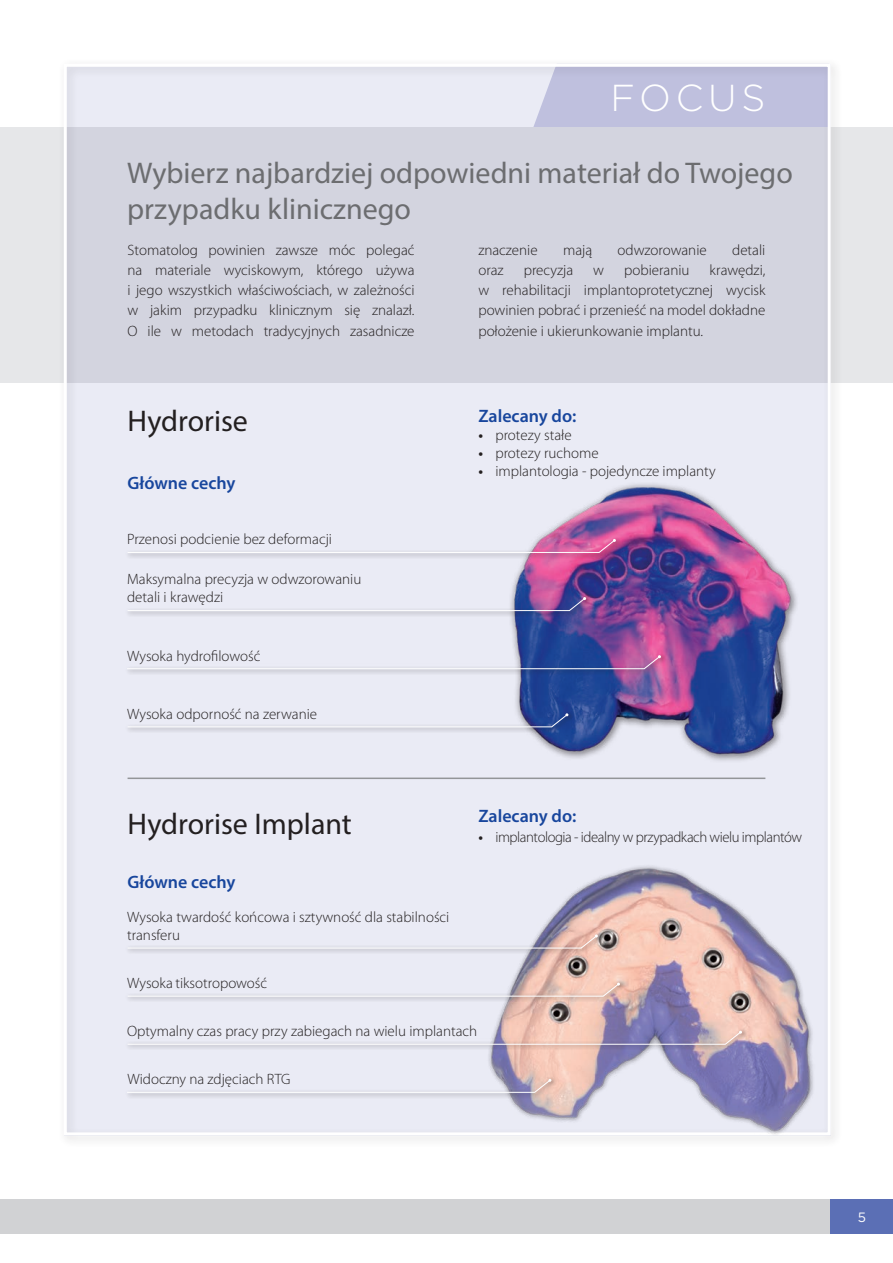
<style>
.page{position:relative;width:893px;height:1263px;background:#fff}
.page>*{position:absolute;margin:0;border:0;box-sizing:border-box;transform-origin:0 0}
.page_title{font:300 37.5px "Gotham";letter-spacing:.125em;color:#fff}
.h3_white{font:30px/36px "Myriad Pro";color:#6c6d70}
.page_title-2{font:30px "Myriad Pro";color:#231f20}
.unordered_list{font:600 18px "Myriad Pro";color:#18469d}
.text{font:300 15px/20.2px "Myriad Pro";color:#231f20;text-align:justify}
.text-2{font:300 15px "Myriad Pro";letter-spacing:-.03em;color:#231f20}
.t1{font:13.5px "Gotham";color:#fff}
.s1{font-weight:600}
</style>
<div class="page">
<div style="left:0;top:1199px;width:829px;height:34px;background:#d1d2d4"></div>
<div style="left:831px;top:1199px;width:62px;height:34px;background:#5b6fb5"></div>
<div style="left:0;top:128px;width:893px;height:255px;background:#e6e7e9"></div>
<div style="left:58px;top:58px;width:785px;height:1090px;background:#231f20;opacity:.2"></div>
<img style="left:480px;top:853px;width:344px;height:288px">
<img style="left:479px;top:464px;width:345px;height:309px">
<hr style="left:128px;top:777px;width:637px;height:2px;background:#939598">
<div style="left:125px;top:536px;width:497px;height:23px;background:#231f20;opacity:.75"></div>
<svg style="left:127px;top:539px;width:489px;height:14px;background:#e6d6e7"></svg>
<div style="left:125px;top:932px;width:479px;height:22px;background:#231f20;opacity:.75"></div>
<svg style="left:127px;top:934px;width:471px;height:15px;background:#e4e1e9"></svg>
<div style="left:125px;top:594px;width:467px;height:23px;background:#231f20;opacity:.75"></div>
<svg style="left:127px;top:597px;width:459px;height:14px;background:#d7d4e6"></svg>
<div style="left:125px;top:980px;width:501px;height:23px;background:#231f20;opacity:.75"></div>
<svg style="left:127px;top:982px;width:493px;height:15px;background:#e8e1e5"></svg>
<div style="left:124px;top:652px;width:543px;height:23px;background:#231f20;opacity:.75"></div>
<svg style="left:126px;top:655px;width:535px;height:14px;background:#c4c3dc"></svg>
<div style="left:125px;top:1028px;width:623px;height:23px;background:#231f20;opacity:.75"></div>
<svg style="left:127px;top:1031px;width:615px;height:14px;background:#d7cfdb"></svg>
<div style="left:125px;top:711px;width:449px;height:22px;background:#231f20;opacity:.75"></div>
<svg style="left:127px;top:713px;width:441px;height:15px;background:#d7dae9"></svg>
<div style="left:124px;top:1076px;width:433px;height:23px;background:#231f20;opacity:.75"></div>
<svg style="left:126px;top:1079px;width:425px;height:14px;background:#e3e3ed"></svg>
<p class="page_title" style="left:611px;top:74px;width:156px">FOCUS</p>
<p class="h3_white" style="left:127px;top:154px;width:667px">Wybierz najbardziej odpowiedni materiał do Twojego przypadku klinicznego</p>
<p class="text" style="left:128px;top:240px;width:289px">Stomatolog powinien zawsze móc polegać na materiale wyciskowym, którego używa i jego wszystkich właściwościach, w zależności w jakim przypadku klinicznym się znalazł.<br>O ile w metodach tradycyjnych zasadnicze</p>
<p class="text" style="left:478px;top:240px;width:61px">znaczenie</p>
<p class="text" style="left:563px;top:240px;width:31px">mają</p>
<p class="text" style="left:618px;top:240px;width:91px">odwzorowanie</p>
<p class="text" style="left:732px;top:240px;width:35px">detali</p>
<p class="text" style="left:478px;top:260px;width:289px;text-indent:231px">krawędzi, w rehabilitacji implantoprotetycznej wycisk powinien pobrać i przenieść na model dokładne położenie i ukierunkowanie implantu.</p>
<p class="text" style="left:478px;top:260px;width:27px">oraz</p>
<p class="text" style="left:524px;top:260px;width:51px">precyzja</p>
<p class="text" style="left:593px;top:260px;width:12px">w</p>
<p class="text" style="left:624px;top:260px;width:67px">pobieraniu</p>
<p class="page_title-2" style="left:128px;top:402px;width:122px">Hydrorise</p>
<p class="unordered_list" style="left:128px;top:471px;width:109px">Główne cechy</p>
<p class="text" style="left:127px;top:529px;width:206px">Przenosi podcienie bez deformacji</p>
<p class="text" style="left:127px;top:570px;width:236px;line-height:18px">Maksymalna precyzja w odwzorowaniu detali i krawędzi</p>
<p class="text" style="left:127px;top:646px;width:135px">Wysoka hydrofilowość</p>
<p class="text" style="left:127px;top:704px;width:192px">Wysoka odporność na zerwanie</p>
<p class="unordered_list" style="left:478px;top:404px;width:100px">Zalecany do:</p>
<p class="text" style="left:478px;top:425px;width:95px"><span class="s1">•</span> protezy stałe</p>
<p class="text" style="left:478px;top:443px;width:122px"><span class="s1">•</span> protezy ruchome</p>
<p class="text" style="left:478px;top:461px;width:239px"><span class="s1">•</span> implantologia - pojedyncze implanty</p>
<p class="page_title-2" style="left:128px;top:806px;width:226px">Hydrorise Implant</p>
<p class="unordered_list" style="left:128px;top:871px;width:109px">Główne cechy</p>
<p class="text" style="left:127px;top:908px;width:324px;line-height:18px">Wysoka twardość końcowa i sztywność dla stabilności transferu</p>
<p class="text" style="left:127px;top:973px;width:142px">Wysoka tiksotropowość</p>
<p class="unordered_list" style="left:478px;top:804px;width:100px">Zalecany do:</p>
<p class="text-2" style="left:478px;top:829px;width:325px"><span class="s1">•</span> implantologia - idealny w przypadkach wielu implantów</p>
<p class="text" style="left:127px;top:1021px;width:352px">Optymalny czas pracy przy zabiegach na wielu implantach</p>
<p class="text" style="left:128px;top:1069px;width:165px">Widoczny na zdjęciach RTG</p>
<p class="t1" style="left:858px;top:1208px;width:10px">5</p>
</div>
